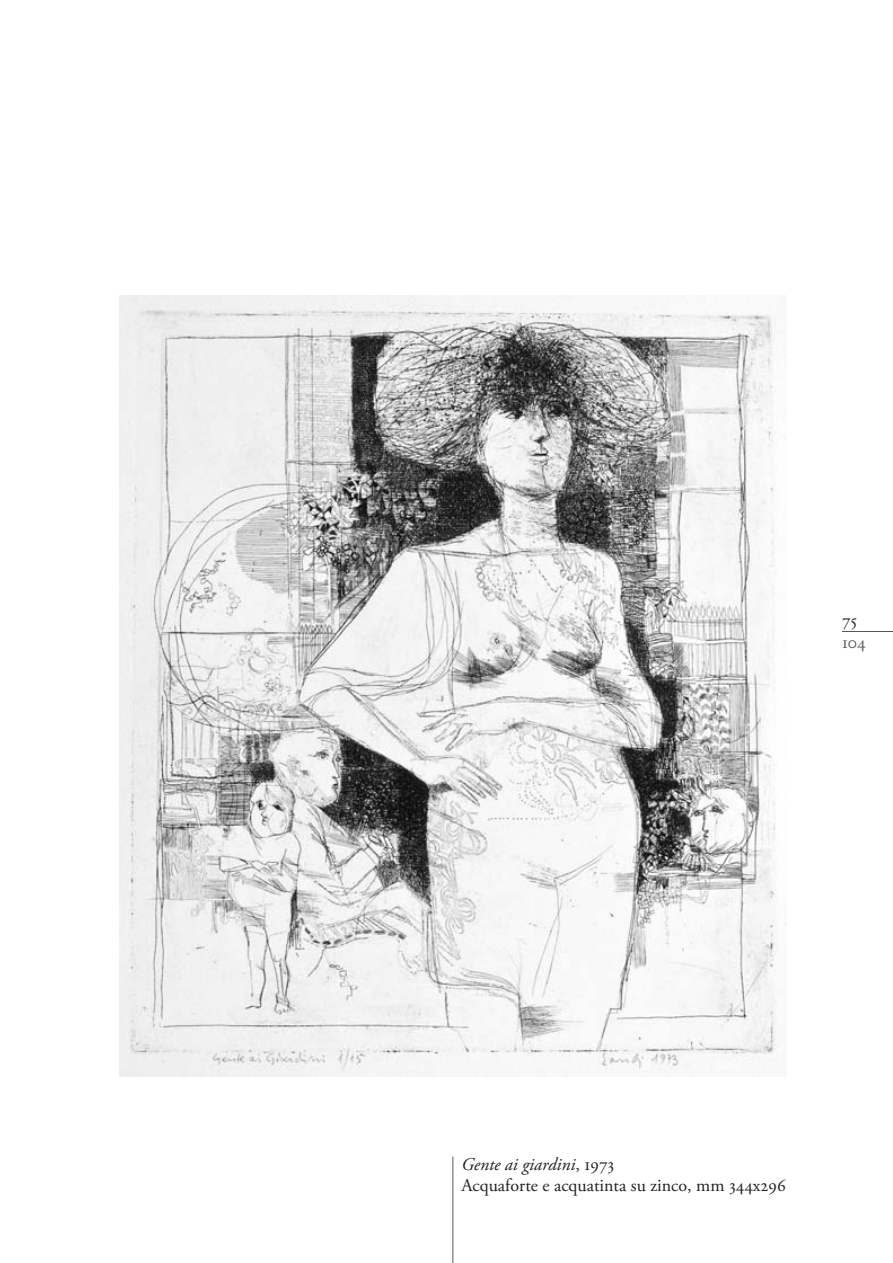
<style>
.page{position:relative;width:893px;height:1263px;background:#fff}
.page>*{position:absolute;margin:0;border:0;box-sizing:border-box;transform-origin:0 0}
.t1{font:18px/21px "Adobe Garamond Pro";color:#231f20}
.t2{font:18px "Adobe Garamond Regular SC";color:#58595b}
.t3{font:18px "Adobe Garamond Regular SC";color:#231f20}
.s1{font-style:italic}
</style>
<div class="page">
<hr style="left:842px;top:631px;width:51px;height:1px;background:#58595b">
<hr style="left:453px;top:1157px;width:1px;height:106px;background:#58595b">
<img style="left:119px;top:296px;width:659px;height:780px">
<p class="t3" style="left:842px;top:613px;width:17px">75</p>
<p class="t2" style="left:842px;top:635px;width:25px">104</p>
<p class="t1" style="left:462px;top:1155px;width:326px"><span class="s1">Gente ai giardini</span>, 1973<br>Acquaforte e acquatinta su zinco, mm 344x296</p>
</div>
